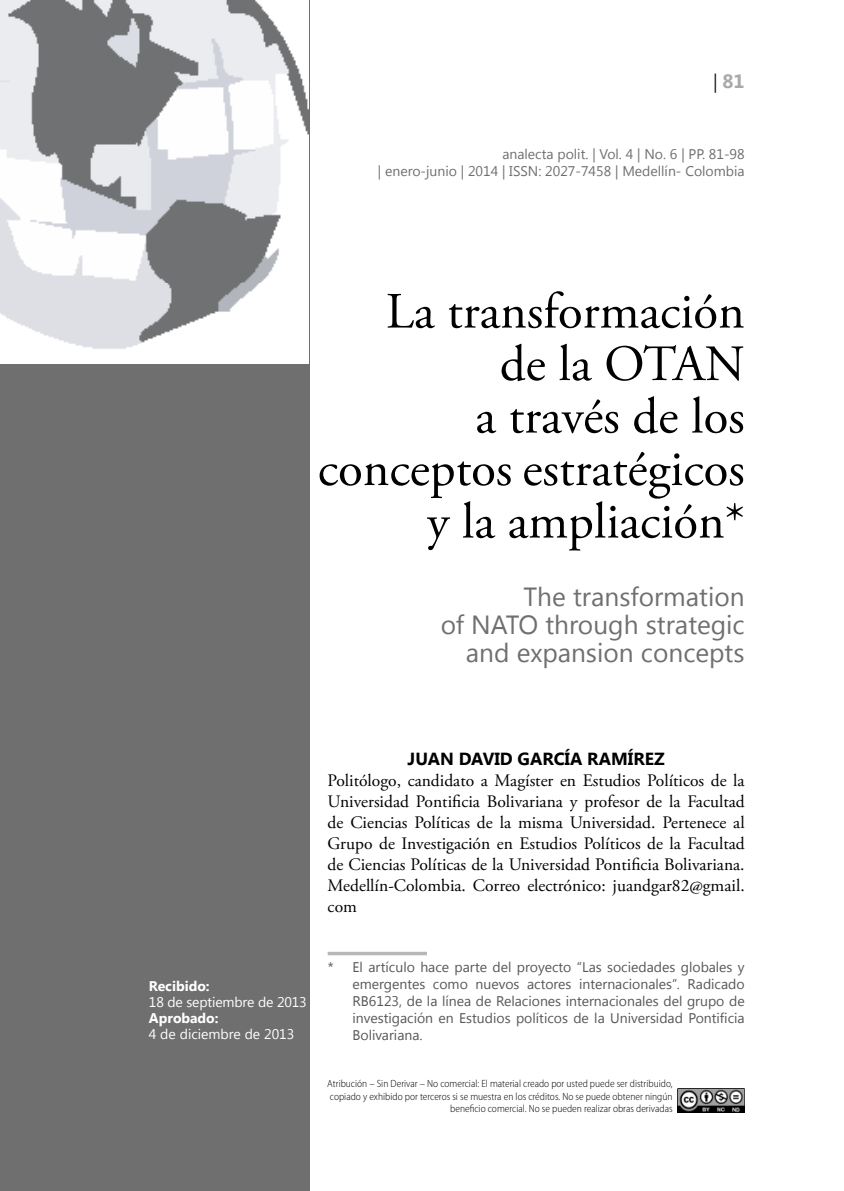
<style>
.page{position:relative;width:844px;height:1191px;background:#fff}
.page>*{position:absolute;margin:0;border:0;box-sizing:border-box;transform-origin:0 0}
.t1{font:50.75px/52.5px "Adobe Garamond Pro";color:#000;text-align:right}
.t2{font:26.25px/28px "Segoe UI";color:#706f6f;text-align:right}
.t3{font:700 19.25px "Segoe UI";color:#a9a9a8}
.t4{font:17.5px/21px "Adobe Garamond Pro";color:#000;text-align:justify}
.t5{font:700 17.5px "Segoe UI";color:#000}
.t6{font:14px/16.8px "Segoe UI";color:#575756;text-align:justify}
.t7{font:14px/16.8px "Segoe UI";color:#706f6f;text-align:right}
.t8{font:14px "Segoe UI";letter-spacing:-.01em;color:#fff}
.t9{font:700 14px "Segoe UI";color:#fff}
.t10{font:300 semi-condensed 10.5px/12.6px "Myriad Pro";color:#000;text-align:right}
.s1{font-family:"Adobe Garamond Pro";font-weight:400;color:#000}
</style>
<div class="page">
<div style="left:0;top:0;width:309px;height:1191px;background:#706f6f"></div>
<img style="left:0;top:0;width:308px;height:364px">
<svg style="left:327px;top:951px;width:100px;height:4px"></svg>
<img style="left:677px;top:1088px;width:67px;height:24px">
<p class="t3" style="left:713px;top:68px;width:33px"><span class="s1">|</span> 81</p>
<p class="t7" style="left:378px;top:145px;width:368px">analecta polit. | Vol. 4 | No. 6 | PP. 81-98<br>| enero-junio | 2014 | ISSN: 2027-7458 | Medellín- Colombia</p>
<h1 class="t1" style="left:317px;top:287px;width:428px">La transformación<br>de la OTAN<br>a través de los conceptos estratégicos y la ampliación*</h1>
<h2 class="t2" style="left:440px;top:581px;width:305px">The transformation<br>of NATO through strategic and expansion concepts</h2>
<p class="t9" style="left:149px;top:975px;width:62px">Recibido:</p>
<p class="t8" style="left:149px;top:992px;width:159px">18 de septiembre de 2013</p>
<p class="t9" style="left:149px;top:1007px;width:71px">Aprobado:</p>
<p class="t8" style="left:149px;top:1024px;width:147px">4 de diciembre de 2013</p>
<p class="t5" style="left:407px;top:746px;width:258px">JUAN DAVID GARCÍA RAMÍREZ</p>
<p class="t4" style="left:327px;top:770px;width:418px">Politólogo, candidato a Magíster en Estudios Políticos de la Universidad Pontificia Bolivariana y profesor de la Facultad de Ciencias Políticas de la misma Universidad. Pertenece al Grupo de Investigación en Estudios Políticos de la Facultad de Ciencias Políticas de la Universidad Pontificia Bolivariana.<br>Medellín-Colombia. Correo electrónico: juandgar82@gmail. com</p>
<p class="t6" style="left:352px;top:958px;width:393px;text-indent:-25px">* El artículo hace parte del proyecto “Las sociedades globales y emergentes como nuevos actores internacionales”. Radicado RB6123, de la línea de Relaciones internacionales del grupo de investigación en Estudios políticos de la Universidad Pontificia Bolivariana.</p>
<p class="t10" style="left:327px;top:1077px;width:347px">Atribución – Sin Derivar – No comercial: El material creado por usted puede ser distribuido, copiado y exhibido por terceros si se muestra en los créditos. No se puede obtener ningún beneficio comercial. No se pueden realizar obras derivadas</p>
</div>
